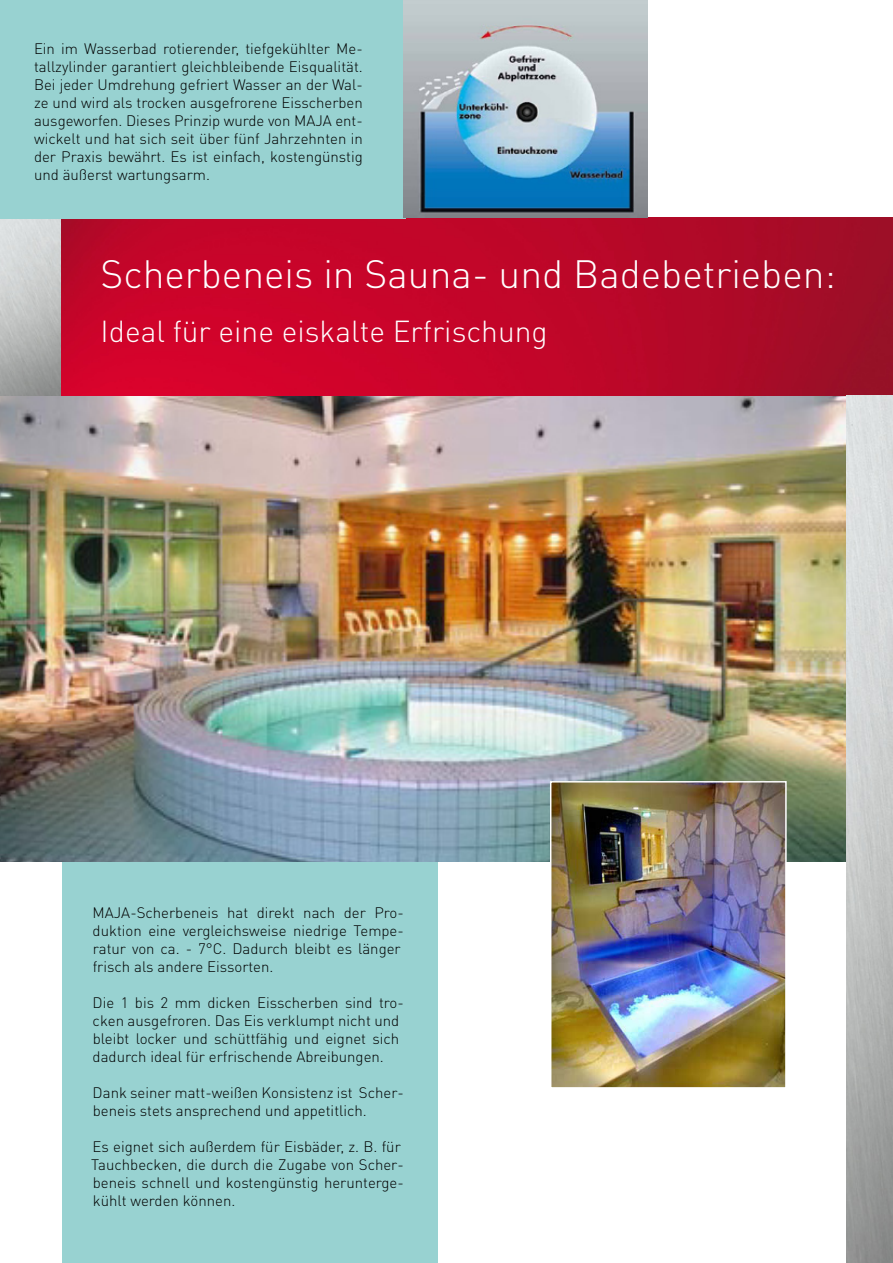
<style>
.page{position:relative;width:893px;height:1263px;background:#fff}
.page>*{position:absolute;margin:0;border:0;box-sizing:border-box;transform-origin:0 0}
.t1{font:300 39px "DIN Pro";color:#fff}
.t2{font:300 30px "DIN Pro";color:#fff}
.t3{font:300 15px/18px "DIN Pro";color:#000}
</style>
<div class="page">
<div style="left:63px;top:860px;width:375px;height:403px;background:#98d2d1"></div>
<img style="left:61px;top:218px;width:832px;height:178px">
<div style="left:0;top:0;width:405px;height:218px;background:#98d2d1"></div>
<img style="left:404px;top:0;width:244px;height:218px">
<img style="left:0;top:396px;width:846px;height:465px">
<img style="left:846px;top:395px;width:47px;height:868px">
<img style="left:553px;top:784px;width:231px;height:302px">
<div style="left:550px;top:781px;width:237px;height:308px;border:2px solid #fff"></div>
<p class="t3" style="left:34px;top:39px;width:330px;text-align:justify">Ein im Wasserbad rotierender, tiefgekühlter Me&shy;tallzylinder garantiert gleichbleibende Eisqualität.<br>Bei jeder Umdrehung gefriert Wasser an der Wal&shy;ze und wird als trocken ausgefrorene Eisscherben ausgeworfen. Dieses Prinzip wurde von MAJA ent&shy;wickelt und hat sich seit über fünf Jahrzehnten in der Praxis bewährt. Es ist einfach, kostengünstig und äußerst wartungsarm.</p>
<h1 class="t1" style="left:101px;top:247px;width:737px">Scherbeneis in Sauna- und Badebetrieben:</h1>
<h2 class="t2" style="left:101px;top:311px;width:449px">Ideal für eine eiskalte Erfrischung</h2>
<p class="t3" style="left:93px;top:903px;width:313px">MAJA-Scherbeneis hat direkt nach der Pro&shy;duktion eine vergleichsweise niedrige Tempe&shy;ratur von ca. - 7°C. Dadurch bleibt es länger frisch als andere Eissorten.</p>
<p class="t3" style="left:93px;top:993px;width:313px">Die 1 bis 2 mm dicken Eisscherben sind tro&shy;cken ausgefroren. Das Eis verklumpt nicht und bleibt locker und schüttfähig und eignet sich dadurch ideal für erfrischende Abreibungen.</p>
<p class="t3" style="left:93px;top:1083px;width:313px">Dank seiner matt-weißen Konsistenz ist Scher&shy;beneis stets ansprechend und appetitlich.</p>
<p class="t3" style="left:91px;top:1137px;width:314px">Es eignet sich außerdem für Eisbäder, z. B. für Tauchbecken, die durch die Zugabe von Scher&shy;beneis schnell und kostengünstig herunterge&shy;kühlt werden können.</p>
</div>
